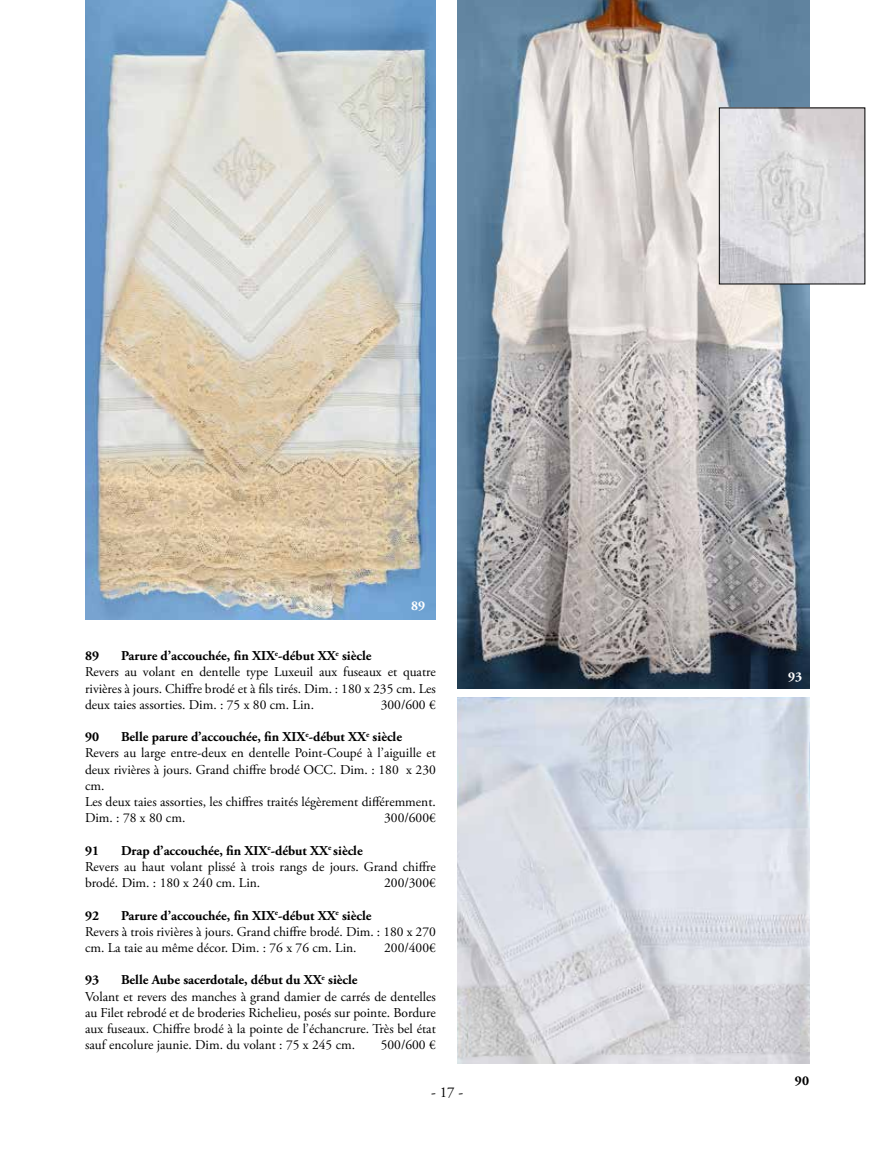
<style>
.page{position:relative;width:893px;height:1149px;background:#fff}
.page>*{position:absolute;margin:0;border:0;box-sizing:border-box;transform-origin:0 0}
.t1{font:15px "Adobe Garamond Pro";color:#000}
.t2{font:13.5px/16.2px "Adobe Garamond Pro";color:#000}
.t3{font:700 13.5px "Adobe Garamond Pro";color:#000}
.t4{font:700 13.5px "Adobe Garamond Pro";color:#fff}
.s1{font-weight:700}
</style>
<div class="page">
<img style="left:85px;top:0;width:351px;height:619px">
<img style="left:457px;top:697px;width:352px;height:366px">
<img style="left:457px;top:0;width:352px;height:688px">
<img style="left:721px;top:109px;width:142px;height:173px">
<p class="t4" style="left:411px;top:597px;width:16px">89</p>
<p class="t2" style="left:85px;top:648px;width:352px;text-indent:36px"><span class="s1">Parure d’accouchée, fin XIX</span><sup>e</sup><span class="s1">-début XX</span><sup>e</sup> <span class="s1">siècle<br></span>Revers au volant en dentelle type Luxeuil aux fuseaux et quatre rivières à jours. Chiffre brodé et à fils tirés. Dim. : 180 x 235 cm. Les deux taies assorties. Dim. : 75 x 80 cm. Lin.</p>
<p class="t3" style="left:85px;top:647px;width:16px">89</p>
<p class="t2" style="left:381px;top:696px;width:57px">300/600 €</p>
<p class="t2" style="left:85px;top:729px;width:352px;text-indent:36px"><span class="s1">Belle parure d’accouchée, fin XIX</span><sup>e</sup><span class="s1">-début XX</span><sup>e</sup> <span class="s1">siècle </span>Revers au large entre-deux en dentelle Point-Coupé à l’aiguille et deux rivières à jours. Grand chiffre brodé OCC. Dim. : 180 x 230 cm.<br>Les deux taies assorties, les chiffres traités légèrement différemment.<br>Dim. : 78 x 80 cm.</p>
<p class="t3" style="left:85px;top:728px;width:16px">90</p>
<p class="t2" style="left:384px;top:810px;width:53px">300/600€</p>
<p class="t2" style="left:85px;top:842px;width:352px;text-indent:36px"><span class="s1">Drap d’accouchée, fin XIX</span><sup>e</sup><span class="s1">-début XX</span><sup>e</sup> <span class="s1">siècle<br></span>Revers au haut volant plissé à trois rangs de jours. Grand chiffre brodé. Dim. : 180 x 240 cm. Lin.</p>
<p class="t3" style="left:85px;top:842px;width:16px">91</p>
<p class="t2" style="left:384px;top:874px;width:53px">200/300€</p>
<p class="t2" style="left:85px;top:907px;width:352px;text-indent:36px"><span class="s1">Parure d’accouchée, fin XIX</span><sup>e</sup><span class="s1">-début XX</span><sup>e</sup> <span class="s1">siècle<br></span>Revers à trois rivières à jours. Grand chiffre brodé. Dim. : 180 x 270 cm. La taie au même décor. Dim. : 76 x 76 cm. Lin.</p>
<p class="t3" style="left:85px;top:907px;width:16px">92</p>
<p class="t2" style="left:384px;top:939px;width:53px">200/400€</p>
<p class="t2" style="left:85px;top:972px;width:352px;text-indent:36px"><span class="s1">Belle Aube sacerdotale, début du XX</span><sup>e</sup> <span class="s1">siècle<br></span>Volant et revers des manches à grand damier de carrés de dentelles au Filet rebrodé et de broderies Richelieu, posés sur pointe. Bordure aux fuseaux. Chiffre brodé à la pointe de l’échancrure. Très bel état sauf encolure jaunie. Dim. du volant : 75 x 245 cm.</p>
<p class="t3" style="left:85px;top:971px;width:16px">93</p>
<p class="t2" style="left:381px;top:1036px;width:57px">500/600 €</p>
<p class="t1" style="left:431px;top:1082px;width:34px">- 17 -</p>
<p class="t4" style="left:788px;top:668px;width:16px">93</p>
<p class="t3" style="left:795px;top:1072px;width:16px">90</p>
</div>
